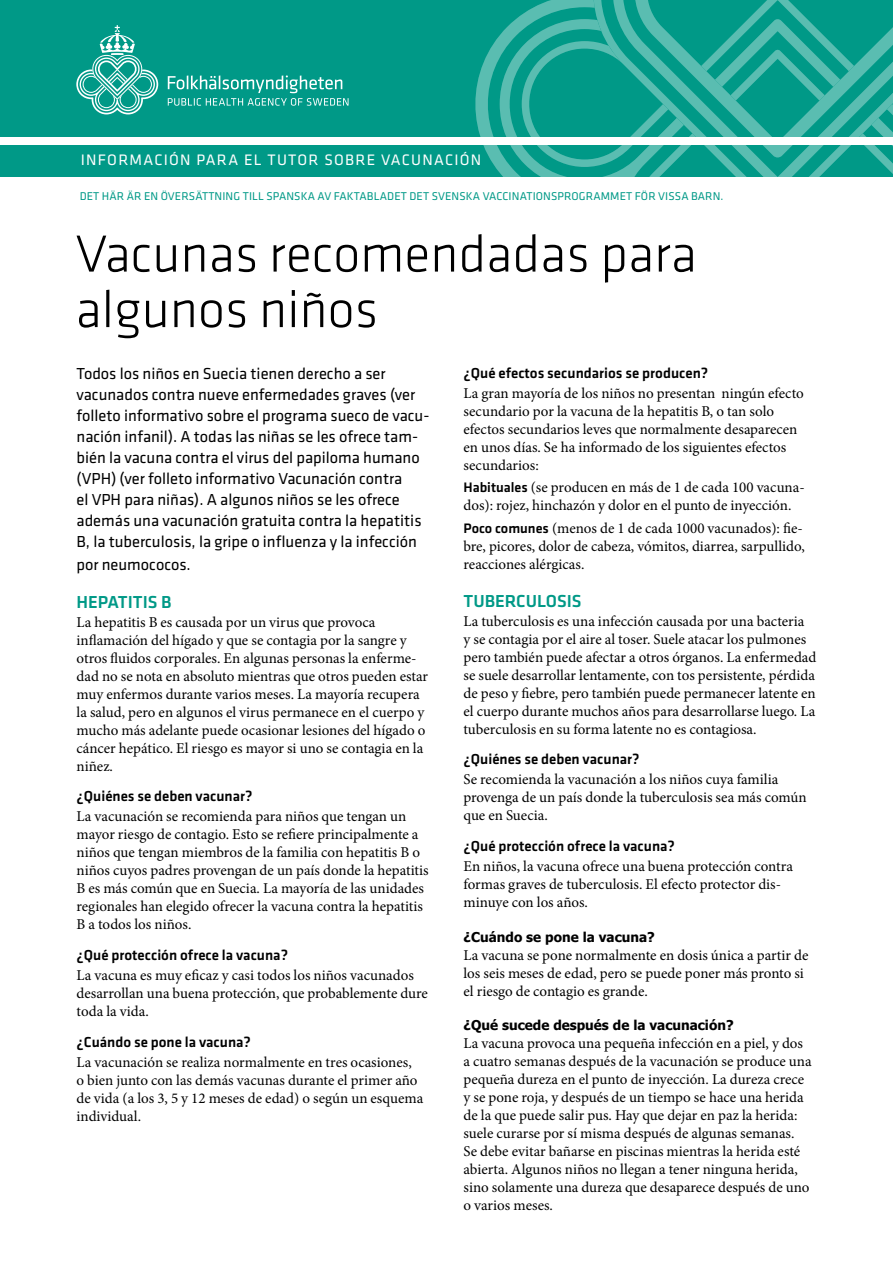
<style>
.page{position:relative;width:893px;height:1263px;background:#fff}
.page>*{position:absolute;margin:0;border:0;box-sizing:border-box;transform-origin:0 0}
.t1{font:300 54px/55.5px "Klavika";color:#000}
.t2{font:500 18px "Klavika";color:#009987}
.t3{font:16.5px/21px "Klavika";color:#000}
.t4{font:15.75px "Klavika";letter-spacing:.08em;color:#fff}
.t5{font:15px/18px "Minion Pro";color:#000}
.t6{font:500 15px "Klavika";color:#000}
.t7{font:700 13.5px "Tahoma";color:#000}
.t8{font:11.7px "Klavika";letter-spacing:.01em;color:#009987}
.s1{font-family:"Klavika";font-weight:500;font-size:14.25px}
</style>
<div class="page">
<div style="left:0;top:0;width:893px;height:137px;background:#009987"></div>
<div style="left:0;top:145px;width:893px;height:32px;background:#009987"></div>
<svg style="left:76px;top:25px;width:82px;height:89px"></svg>
<svg style="left:168px;top:75px;width:180px;height:31px"></svg>
<svg style="left:475px;top:14px;width:47px;height:159px"></svg>
<svg style="left:500px;top:19px;width:22px;height:158px"></svg>
<svg style="left:522px;top:0;width:371px;height:177px"></svg>
<p class="t4" style="left:81px;top:151px;width:402px">INFORMACIÓN PARA EL TUTOR SOBRE VACUNACIÓN</p>
<p class="t8" style="left:80px;top:190px;width:645px">DET HÄR ÄR EN ÖVERSÄTTNING TILL SPANSKA AV FAKTABLADET DET SVENSKA VACCINATIONSPROGRAMMET FÖR VISSA BARN.</p>
<h1 class="t1" style="left:75px;top:227px;width:623px">Vacunas recomendadas para algunos niños</h1>
<p class="t3" style="left:77px;top:363px;width:354px">Todos los niños en Suecia tienen derecho a ser vacunados contra nueve enfermedades graves (ver folleto informativo sobre el programa sueco de vacu&shy;nación infanil). A todas las niñas se les ofrece tam&shy;bién la vacuna contra el virus del papiloma humano (VPH) (ver folleto informativo Vacunación contra<br>el VPH para niñas). A algunos niños se les ofrece además una vacunación gratuita contra la hepatitis B, la tuberculosis, la gripe o influenza y la infección</p>
<p class="t3" style="left:77px;top:554px;width:116px">por neumococos.</p>
<p class="t2" style="left:77px;top:592px;width:96px">HEPATITIS B</p>
<p class="t5" style="left:77px;top:613px;width:353px">La hepatitis B es causada por un virus que provoca inflamación del hígado y que se contagia por la sangre y otros fluidos corporales. En algunas personas la enferme&shy;dad no se nota en absoluto mientras que otros pueden estar muy enfermos durante varios meses. La mayoría recupera la salud, pero en algunos el virus permanece en el cuerpo y mucho más adelante puede ocasionar lesiones del hígado o cáncer hepático. El riesgo es mayor si uno se contagia en la niñez.</p>
<p class="t6" style="left:77px;top:788px;width:177px">¿Quiénes se deben vacunar?</p>
<p class="t5" style="left:77px;top:808px;width:354px">La vacunación se recomienda para niños que tengan un mayor riesgo de contagio. Esto se refiere principalmente a niños que tengan miembros de la familia con hepatitis B o niños cuyos padres provengan de un país donde la hepatitis B es más común que en Suecia. La mayoría de las unidades regionales han elegido ofrecer la vacuna contra la hepatitis B a todos los niños.</p>
<p class="t6" style="left:77px;top:947px;width:213px">¿Qué protección ofrece la vacuna?</p>
<p class="t5" style="left:77px;top:967px;width:353px">La vacuna es muy eficaz y casi todos los niños vacunados desarrollan una buena protección, que probablemente dure toda la vida.</p>
<p class="t6" style="left:77px;top:1034px;width:176px">¿Cuándo se pone la vacuna?</p>
<p class="t5" style="left:77px;top:1053px;width:348px">La vacunación se realiza normalmente en tres ocasiones,<br>o bien junto con las demás vacunas durante el primer año de vida (a los 3, 5 y 12 meses de edad) o según un esquema individual.</p>
<p class="t6" style="left:463px;top:365px;width:246px">¿Qué efectos secundarios se producen?</p>
<p class="t5" style="left:463px;top:384px;width:342px">La gran mayoría de los niños no presentan ningún efecto secundario por la vacuna de la hepatitis B, o tan solo efectos secundarios leves que normalmente desaparecen en unos días. Se ha informado de los siguientes efectos secundarios:</p>
<p class="t5" style="left:463px;top:479px;width:343px"><span class="s1">Habituales</span> (se producen en más de 1 de cada 100 vacuna&shy;dos): rojez, hinchazón y dolor en el punto de inyección.</p>
<p class="t5" style="left:463px;top:519px;width:343px"><span class="s1">Poco comunes</span> (menos de 1 de cada 1000 vacunados): fie&shy;bre, picores, dolor de cabeza, vómitos, diarrea, sarpullido, reacciones alérgicas.</p>
<p class="t2" style="left:463px;top:591px;width:120px">TUBERCULOSIS</p>
<p class="t5" style="left:463px;top:612px;width:354px">La tuberculosis es una infección causada por una bacteria<br>y se contagia por el aire al toser. Suele atacar los pulmones pero también puede afectar a otros órganos. La enfermedad se suele desarrollar lentamente, con tos persistente, pérdida de peso y fiebre, pero también puede permanecer latente en el cuerpo durante muchos años para desarrollarse luego. La tuberculosis en su forma latente no es contagiosa.</p>
<p class="t6" style="left:463px;top:751px;width:178px">¿Quiénes se deben vacunar?</p>
<p class="t5" style="left:463px;top:771px;width:345px">Se recomienda la vacunación a los niños cuya familia provenga de un país donde la tuberculosis sea más común que en Suecia.</p>
<p class="t6" style="left:463px;top:838px;width:213px">¿Qué protección ofrece la vacuna?</p>
<p class="t5" style="left:463px;top:858px;width:331px">En niños, la vacuna ofrece una buena protección contra formas graves de tuberculosis. El efecto protector dis&shy;minuye con los años.</p>
<p class="t7" style="left:463px;top:927px;width:193px">¿Cuándo se pone la vacuna?</p>
<p class="t5" style="left:463px;top:946px;width:347px">La vacuna se pone normalmente en dosis única a partir de los seis meses de edad, pero se puede poner más pronto si el riesgo de contagio es grande.</p>
<p class="t7" style="left:463px;top:1016px;width:272px">¿Qué sucede después de la vacunación?</p>
<p class="t5" style="left:463px;top:1035px;width:350px">La vacuna provoca una pequeña infección en a piel, y dos a cuatro semanas después de la vacunación se produce una pequeña dureza en el punto de inyección. La dureza crece y se pone roja, y después de un tiempo se hace una herida de la que puede salir pus. Hay que dejar en paz la herida: suele curarse por sí misma después de algunas semanas.<br>Se debe evitar bañarse en piscinas mientras la herida esté abierta. Algunos niños no llegan a tener ninguna herida, sino solamente una dureza que desaparece después de uno o varios meses.</p>
</div>
